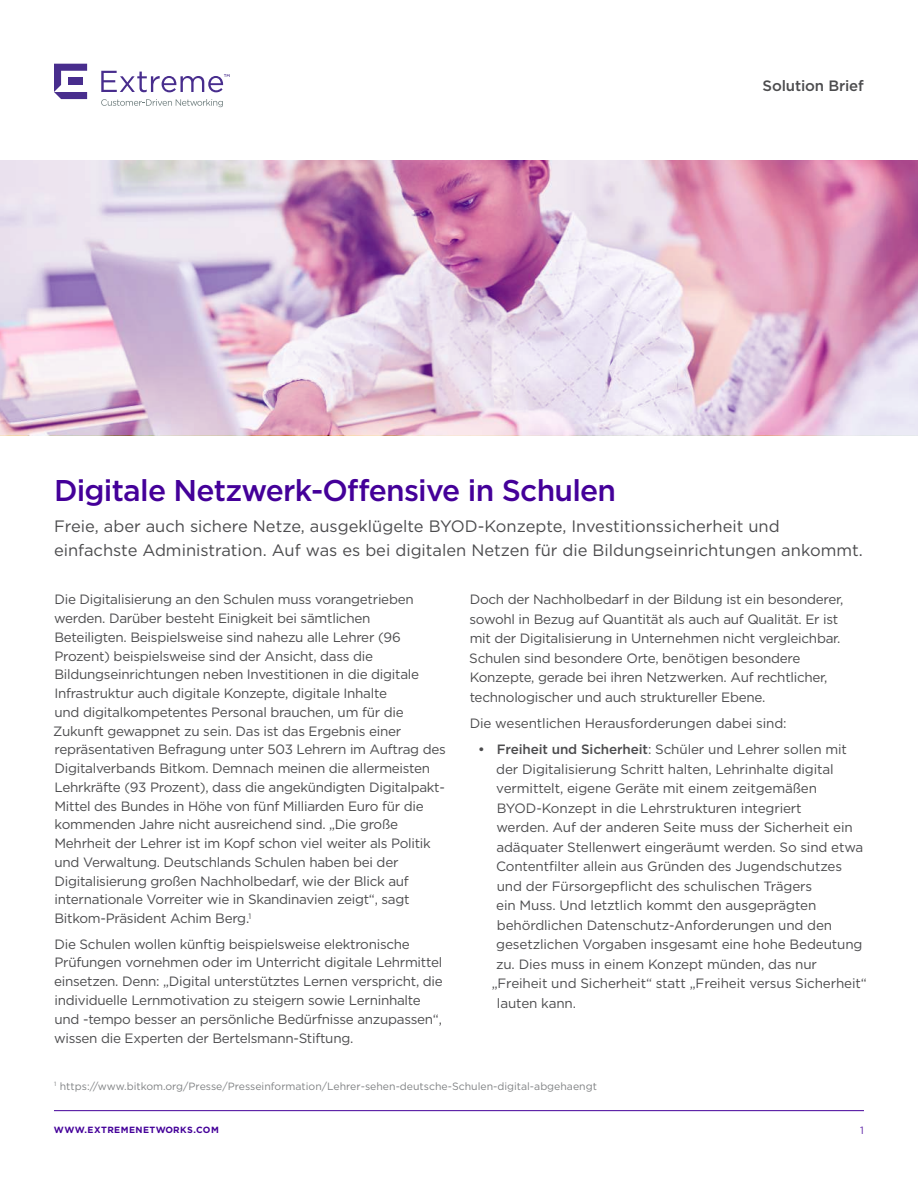
<style>
.page{position:relative;width:918px;height:1188px;background:#fff}
.page>*{position:absolute;margin:0;border:0;box-sizing:border-box;transform-origin:0 0}
.t1{font:500 30px "Gotham";letter-spacing:-.025em;color:#409}
.t2{font:16.5px/24px "Gotham";color:#4c4c4e}
.t3{font:500 15px "Gotham";letter-spacing:-.01em;color:#4c4c4e}
.t4{font:13.5px/18.8px "Gotham";letter-spacing:-.02em;color:#4c4c4e}
.t5{font:10.5px "Gotham";color:#808284}
.t6{font:10.5px "Gotham";color:#6026a8}
.t7{font:700 9px "Gotham";letter-spacing:.05em;color:#409}
.s1{font-weight:500}
</style>
<div class="page">
<hr style="left:54px;top:1110px;width:810px;height:1px;background:#409">
<svg style="left:0;top:160px;width:918px;height:275px;background:#ddbbd3"></svg>
<svg style="left:101px;top:99px;width:122px;height:8px"></svg>
<svg style="left:54px;top:64px;width:33px;height:35px"></svg>
<svg style="left:101px;top:71px;width:129px;height:21px"></svg>
<p class="t3" style="left:763px;top:79px;width:103px">Solution Brief</p>
<h1 class="t1" style="left:54px;top:477px;width:564px">Digitale Netzwerk-Offensive in Schulen</h1>
<p class="t2" style="left:54px;top:514px;width:810px">Freie, aber auch sichere Netze, ausgeklügelte BYOD-Konzepte, Investitionssicherheit und einfachste Administration. Auf was es bei digitalen Netzen für die Bildungseinrichtungen ankommt.</p>
<p class="t4" style="left:53px;top:591px;width:394px">Die Digitalisierung an den Schulen muss vorangetrieben werden. Darüber besteht Einigkeit bei sämtlichen<br>Beteiligten. Beispielsweise sind nahezu alle Lehrer (96<br>Prozent) beispielsweise sind der Ansicht, dass die Bildungseinrichtungen neben Investitionen in die digitale Infrastruktur auch digitale Konzepte, digitale Inhalte<br>und digitalkompetentes Personal brauchen, um für die Zukunft gewappnet zu sein. Das ist das Ergebnis einer repräsentativen Befragung unter 503 Lehrern im Auftrag des Digitalverbands Bitkom. Demnach meinen die allermeisten Lehrkräfte (93 Prozent), dass die angekündigten Digitalpakt-Mittel des Bundes in Höhe von fünf Milliarden Euro für die kommenden Jahre nicht ausreichend sind. „Die große Mehrheit der Lehrer ist im Kopf schon viel weiter als Politik und Verwaltung. Deutschlands Schulen haben bei der Digitalisierung großen Nachholbedarf, wie der Blick auf internationale Vorreiter wie in Skandinavien zeigt“, sagt Bitkom-Präsident Achim Berg.<sup>1</sup></p>
<p class="t4" style="left:54px;top:935px;width:390px">Die Schulen wollen künftig beispielsweise elektronische Prüfungen vornehmen oder im Unterricht digitale Lehrmittel einsetzen. Denn: „Digital unterstütztes Lernen verspricht, die individuelle Lernmotivation zu steigern sowie Lerninhalte und -tempo besser an persönliche Bedürfnisse anzupassen“, wissen die Experten der Bertelsmann-Stiftung.</p>
<p class="t4" style="left:469px;top:590px;width:376px;line-height:19.5px">Doch der Nachholbedarf in der Bildung ist ein besonderer, sowohl in Bezug auf Quantität als auch auf Qualität. Er ist mit der Digitalisierung in Unternehmen nicht vergleichbar.<br>Schulen sind besondere Orte, benötigen besondere Konzepte, gerade bei ihren Netzwerken. Auf rechtlicher, technologischer und auch struktureller Ebene.</p>
<p class="t4" style="left:470px;top:714px;width:318px">Die wesentlichen Herausforderungen dabei sind:</p>
<p class="t4" style="left:478px;top:741px;width:370px"><span class="s1">• Freiheit und Sicherheit</span>: Schüler und Lehrer sollen mit</p>
<p class="t4" style="left:496px;top:760px;width:339px">der Digitalisierung Schritt halten, Lehrinhalte digital</p>
<p class="t4" style="left:496px;top:780px;width:322px">vermittelt, eigene Geräte mit einem zeitgemäßen</p>
<p class="t4" style="left:497px;top:799px;width:307px">BYOD-Konzept in die Lehrstrukturen integriert</p>
<p class="t4" style="left:496px;top:819px;width:358px">werden. Auf der anderen Seite muss der Sicherheit ein</p>
<p class="t4" style="left:496px;top:838px;width:369px">adäquater Stellenwert eingeräumt werden. So sind etwa</p>
<p class="t4" style="left:496px;top:858px;width:348px">Contentfilter allein aus Gründen des Jugendschutzes</p>
<p class="t4" style="left:497px;top:877px;width:317px">und der Fürsorgepflicht des schulischen Trägers</p>
<p class="t4" style="left:496px;top:897px;width:322px">ein Muss. Und letztlich kommt den ausgeprägten</p>
<p class="t4" style="left:497px;top:916px;width:337px">behördlichen Datenschutz-Anforderungen und den</p>
<p class="t4" style="left:496px;top:936px;width:368px">gesetzlichen Vorgaben insgesamt eine hohe Bedeutung</p>
<p class="t4" style="left:496px;top:955px;width:323px">zu. Dies muss in einem Konzept münden, das nur</p>
<p class="t4" style="left:492px;top:975px;width:377px">„Freiheit und Sicherheit“ statt „Freiheit versus Sicherheit“</p>
<p class="t4" style="left:497px;top:994px;width:81px">lauten kann.</p>
<p class="t5" style="left:54px;top:1081px;width:544px"><sup>1</sup> https://www.bitkom.org/Presse/Presseinformation/Lehrer-sehen-deutsche-Schulen-digital-abgehaengt</p>
<p class="t7" style="left:54px;top:1126px;width:166px">WWW.EXTREMENETWORKS.COM</p>
<p class="t6" style="left:860px;top:1125px;width:5px">1</p>
</div>
